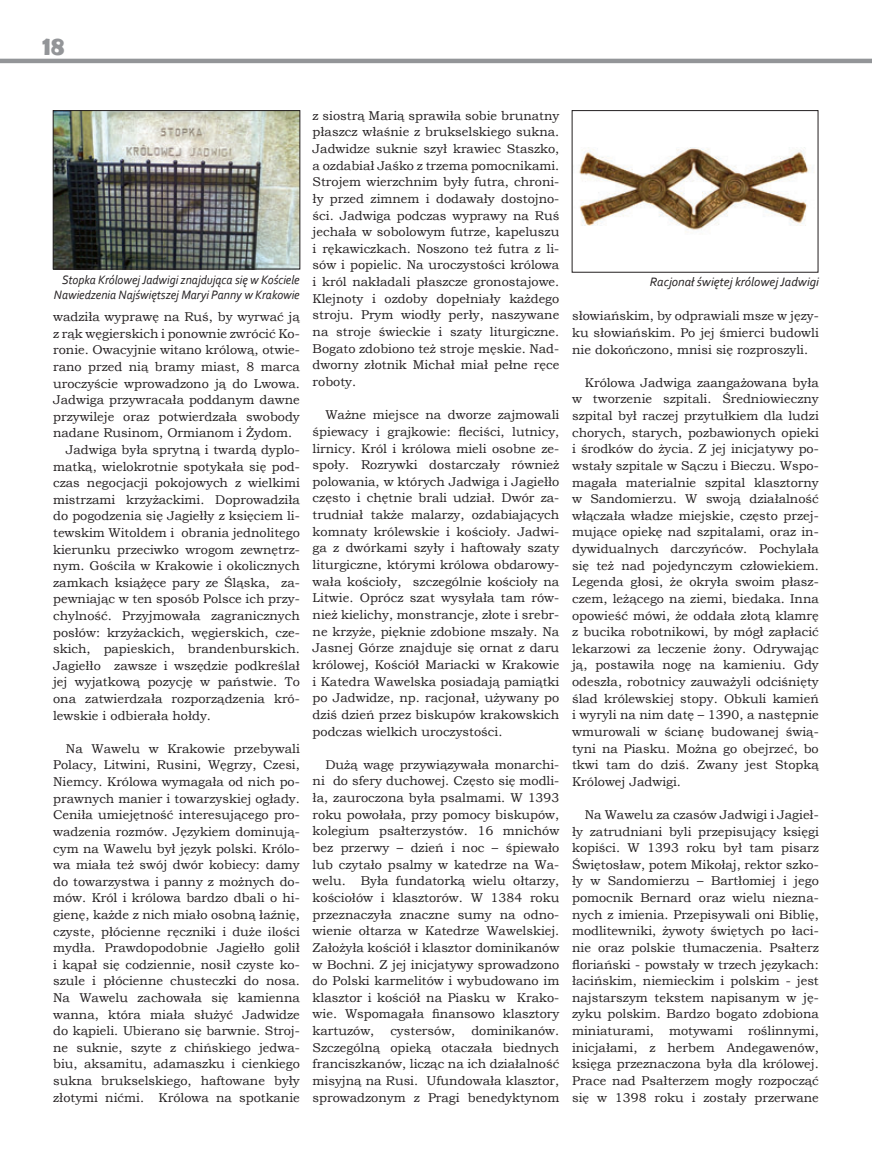
<style>
.page{position:relative;width:872px;height:1157px;background:#fff}
.page>*{position:absolute;margin:0;border:0;box-sizing:border-box;transform-origin:0 0}
.t1{font:700 27px "Berlin Sans FB Demi";color:#939598}
.t2{font:12.75px/16.6px "Bookman Old Style";color:#231f20;text-align:justify}
.t3{font:italic 12.75px/15.3px "Corbel";color:#231f20;text-align:right;scale:.94 1}
.t4{font:italic 12.75px "Corbel";color:#231f20}
</style>
<div class="page">
<hr style="left:0;top:59px;width:872px;height:4px;background:#939598">
<img style="left:55px;top:112px;width:243px;height:155px">
<div style="left:53px;top:110px;width:247px;height:159px;border:1px solid #231f20"></div>
<img style="left:579px;top:148px;width:236px;height:84px">
<div style="left:572px;top:110px;width:246px;height:162px;border:1px solid #231f20"></div>
<h1 class="t1" style="left:43px;top:30px;width:23px">18</h1>
<p class="t2" style="left:313px;top:107px;width:248px">z siostrą Marią sprawiła sobie brunatny płaszcz właśnie z brukselskiego sukna.<br>Jadwidze suknie szył krawiec Staszko, a ozdabiał Jaśko z trzema pomocnikami.<br>Strojem wierzchnim były futra, chroni&shy;ły przed zimnem i dodawały dostojno&shy;ści. Jadwiga podczas wyprawy na Ruś jechała w sobolowym futrze, kapeluszu i rękawiczkach. Noszono też futra z li&shy;sów i popielic. Na uroczystości królowa i król nakładali płaszcze gronostajowe.<br>Klejnoty i ozdoby dopełniały każdego stroju. Prym wiodły perły, naszywane na stroje świeckie i szaty liturgiczne.<br>Bogato zdobiono też stroje męskie. Nad&shy;dworny złotnik Michał miał pełne ręce roboty.</p>
<p class="t2" style="left:313px;top:406px;width:248px;text-indent:13px">Ważne miejsce na dworze zajmowali śpiewacy i grajkowie: fleciści, lutnicy, lirnicy. Król i królowa mieli osobne ze&shy;społy. Rozrywki dostarczały również polowania, w których Jadwiga i Jagiełło często i chętnie brali udział. Dwór za&shy;trudniał także malarzy, ozdabiających komnaty królewskie i kościoły. Jadwi&shy;ga z dwórkami szyły i haftowały szaty liturgiczne, którymi królowa obdarowy&shy;wała kościoły, szczególnie kościoły na Litwie. Oprócz szat wysyłała tam rów&shy;nież kielichy, monstrancje, złote i srebr&shy;ne krzyże, pięknie zdobione mszały. Na Jasnej Górze znajduje się ornat z daru królowej, Kościół Mariacki w Krakowie i Katedra Wawelska posiadają pamiątki po Jadwidze, np. racjonał, używany po dziś dzień przez biskupów krakowskich podczas wielkich uroczystości.</p>
<p class="t2" style="left:313px;top:756px;width:248px;text-indent:13px">Dużą wagę przywiązywała monarchi&shy;ni do sfery duchowej. Często się modli&shy;ła, zauroczona była psalmami. W 1393 roku powołała, przy pomocy biskupów, kolegium psałterzystów. 16 mnichów bez przerwy – dzień i noc – śpiewało lub czytało psalmy w katedrze na Wa&shy;welu. Była fundatorką wielu ołtarzy, kościołów i klasztorów. W 1384 roku przeznaczyła znaczne sumy na odno&shy;wienie ołtarza w Katedrze Wawelskiej.<br>Założyła kościół i klasztor dominikanów w Bochni. Z jej inicjatywy sprowadzono do Polski karmelitów i wybudowano im klasztor i kościół na Piasku w Krako&shy;wie. Wspomagała finansowo klasztory kartuzów,</p>
<p class="t3" style="left:54px;top:272px;width:263px">Stopka Królowej Jadwigi znajdująca się w Kościele<br>Nawiedzenia Najświętszej Maryi Panny w Krakowie</p>
<p class="t4" style="left:650px;top:274px;width:170px">Racjonał świętej królowej Jadwigi</p>
<p class="t2" style="left:572px;top:308px;width:248px">słowiańskim, by odprawiali msze w języ&shy;ku słowiańskim. Po jej śmierci budowli nie dokończono, mnisi się rozproszyli.</p>
<p class="t2" style="left:572px;top:374px;width:248px;text-indent:13px">Królowa Jadwiga zaangażowana była w tworzenie szpitali. Średniowieczny szpital był raczej przytułkiem dla ludzi chorych, starych, pozbawionych opieki i środków do życia. Z jej inicjatywy po&shy;wstały szpitale w Sączu i Bieczu. Wspo&shy;magała materialnie szpital klasztorny w Sandomierzu. W swoją działalność włączała władze miejskie, często przej&shy;mujące opiekę nad szpitalami, oraz in&shy;dywidualnych darczyńców. Pochylała się też nad pojedynczym człowiekiem.<br>Legenda głosi, że okryła swoim płasz&shy;czem, leżącego na ziemi, biedaka. Inna opowieść mówi, że oddała złotą klamrę z bucika robotnikowi, by mógł zapłacić lekarzowi za leczenie żony. Odrywając ją, postawiła nogę na kamieniu. Gdy odeszła, robotnicy zauważyli odciśnięty ślad królewskiej stopy. Obkuli kamień i wyryli na nim datę – 1390, a następnie wmurowali w ścianę budowanej świą&shy;tyni na Piasku. Można go obejrzeć, bo tkwi tam do dziś. Zwany jest Stopką Królowej Jadwigi.</p>
<p class="t2" style="left:572px;top:806px;width:248px;text-indent:13px">Na Wawelu za czasów Jadwigi i Jagieł&shy;ły zatrudniani byli przepisujący księgi kopiści. W 1393 roku był tam pisarz Świętosław, potem Mikołaj, rektor szko&shy;ły w Sandomierzu – Bartłomiej i jego pomocnik Bernard oraz wielu niezna&shy;nych z imienia. Przepisywali oni Biblię, modlitewniki, żywoty świętych po łaci&shy;nie oraz polskie tłumaczenia. Psałterz floriański - powstały w trzech językach: łacińskim, niemieckim i polskim - jest najstarszym tekstem napisanym w ję&shy;zyku polskim. Bardzo bogato zdobiona miniaturami, motywami roślinnymi, inicjałami, z herbem Andegawenów, księga przeznaczona była dla królowej.<br>Prace nad Psałterzem mogły rozpocząć się w 1398 roku i zostały przerwane</p>
<p class="t2" style="left:53px;top:308px;width:248px">wadziła wyprawę na Ruś, by wyrwać ją</p>
<p class="t2" style="left:53px;top:325px;width:248px">z rąk węgierskich i ponownie zwrócić Ko-</p>
<p class="t2" style="left:53px;top:342px;width:248px">ronie. Owacyjnie witano królową, otwie-</p>
<p class="t2" style="left:53px;top:358px;width:248px">rano przed nią bramy miast, 8 marca</p>
<p class="t2" style="left:53px;top:375px;width:248px">uroczyście wprowadzono ją do Lwowa.</p>
<p class="t2" style="left:53px;top:391px;width:248px">Jadwiga przywracała poddanym dawne</p>
<p class="t2" style="left:53px;top:408px;width:248px">przywileje oraz potwierdzała swobody</p>
<p class="t2" style="left:53px;top:425px;width:240px">nadane Rusinom, Ormianom i Żydom.</p>
<p class="t2" style="left:66px;top:441px;width:235px">Jadwiga była sprytną i twardą dyplo-</p>
<p class="t2" style="left:53px;top:458px;width:248px">matką, wielokrotnie spotykała się pod-</p>
<p class="t2" style="left:53px;top:474px;width:248px">czas negocjacji pokojowych z wielkimi</p>
<p class="t2" style="left:53px;top:491px;width:248px">mistrzami krzyżackimi. Doprowadziła</p>
<p class="t2" style="left:53px;top:508px;width:248px">do pogodzenia się Jagiełły z księciem li-</p>
<p class="t2" style="left:53px;top:524px;width:248px">tewskim Witoldem i obrania jednolitego</p>
<p class="t2" style="left:53px;top:541px;width:248px">kierunku przeciwko wrogom zewnętrz-</p>
<p class="t2" style="left:53px;top:557px;width:248px">nym. Gościła w Krakowie i okolicznych</p>
<p class="t2" style="left:53px;top:574px;width:248px">zamkach książęce pary ze Śląska, za-</p>
<p class="t2" style="left:53px;top:591px;width:248px">pewniając w ten sposób Polsce ich przy-</p>
<p class="t2" style="left:53px;top:607px;width:248px">chylność. Przyjmowała zagranicznych</p>
<p class="t2" style="left:53px;top:624px;width:248px">posłów: krzyżackich, węgierskich, cze-</p>
<p class="t2" style="left:53px;top:640px;width:248px">skich, papieskich, brandenburskich.</p>
<p class="t2" style="left:53px;top:657px;width:248px">Jagiełło zawsze i wszędzie podkreślał</p>
<p class="t2" style="left:53px;top:674px;width:248px">jej wyjatkową pozycję w państwie. To</p>
<p class="t2" style="left:53px;top:690px;width:248px">ona zatwierdzała rozporządzenia kró-</p>
<p class="t2" style="left:53px;top:707px;width:159px">lewskie i odbierała hołdy.</p>
<p class="t2" style="left:53px;top:740px;width:248px;text-indent:13px">Na Wawelu w Krakowie przebywali Polacy, Litwini, Rusini, Węgrzy, Czesi, Niemcy. Królowa wymagała od nich po&shy;prawnych manier i towarzyskiej ogłady.<br>Ceniła umiejętność interesującego pro&shy;wadzenia rozmów. Językiem dominują&shy;cym na Wawelu był język polski. Królo&shy;wa miała też swój dwór kobiecy: damy do towarzystwa i panny z możnych do&shy;mów. Król i królowa bardzo dbali o hi&shy;gienę, każde z nich miało osobną łaźnię, czyste, płócienne ręczniki i duże ilości mydła. Prawdopodobnie Jagiełło golił i kąpał się codziennie, nosił czyste ko&shy;szule i płócienne chusteczki do nosa.<br>Na Wawelu zachowała się kamienna wanna, która miała służyć Jadwidze do kąpieli. Ubierano się barwnie. Stroj&shy;ne suknie, szyte z chińskiego jedwa&shy;biu, aksamitu, adamaszku i cienkiego sukna brukselskiego, haftowane były złotymi nićmi. Królowa na spotkanie</p>
<p class="t2" style="left:313px;top:1022px;width:248px;text-indent:159px">dominikanów.<br>Szczególną opieką otaczała biednych franciszkanów, licząc na ich działalność misyjną na Rusi. Ufundowała klasztor, sprowadzonym z Pragi benedyktynom</p>
<p class="t2" style="left:390px;top:1022px;width:67px">cystersów,</p>
</div>
